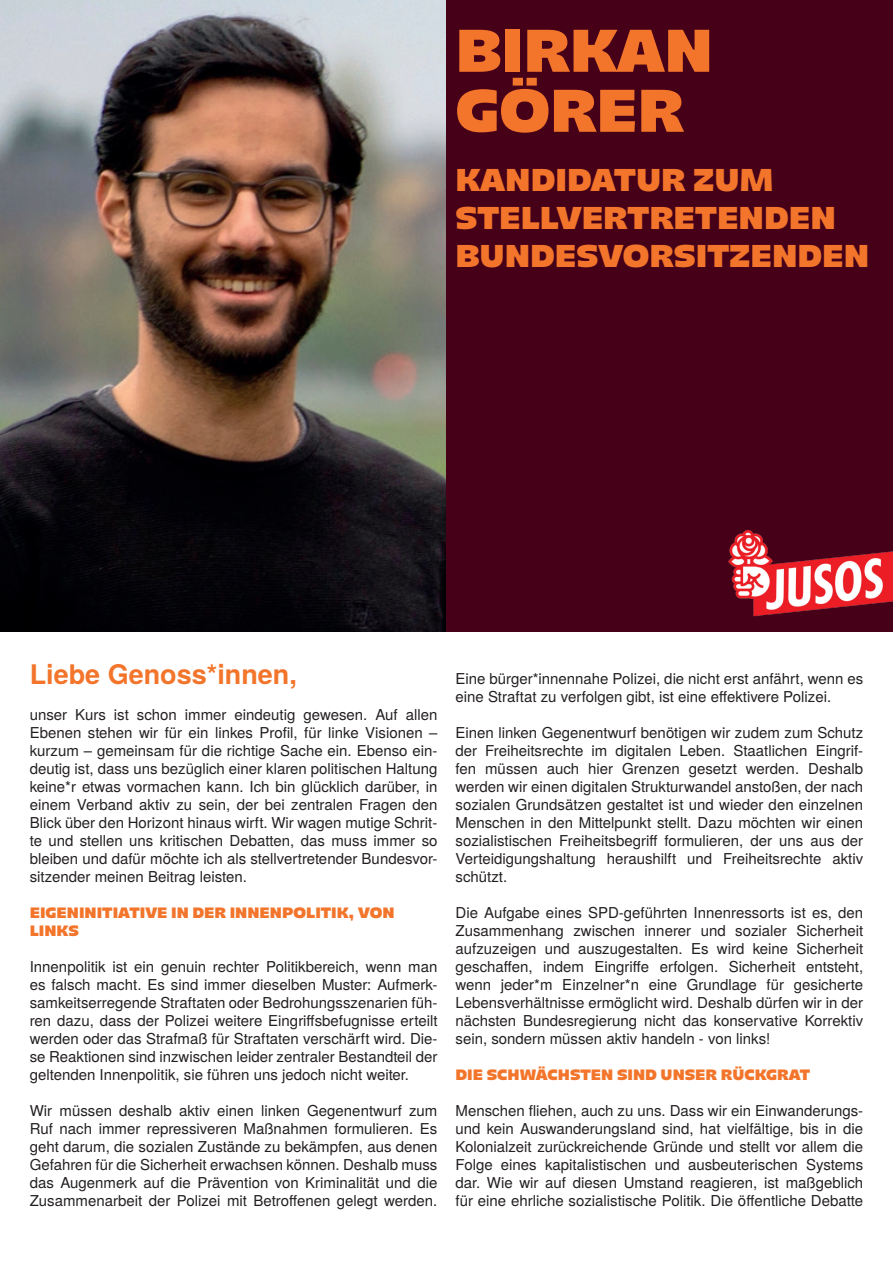
<style>
.page{position:relative;width:893px;height:1263px;background:#fff}
.page>*{position:absolute;margin:0;border:0;box-sizing:border-box;transform-origin:0 0}
.t1{font:60px/60px "Majoris";color:#f3752b}
.t2{font:31.5px/37.8px "Majoris";color:#f3752b}
.t3{font:700 27px "Te X Gyre Heros";color:#f3752b}
.t4{font:15px/18px "Te X Gyre Heros";color:#231f20;text-align:justify}
.t5{font:15px/18px "Majoris";color:#f3752b}
</style>
<div class="page">
<img style="left:0;top:1px;width:446px;height:630px">
<div style="left:446px;top:0;width:447px;height:631px;background:#460017"></div>
<img style="left:728px;top:530px;width:165px;height:87px">
<h1 class="t1" style="left:455px;top:19px;width:259px">BIRKAN<br>GÖRER</h1>
<h2 class="t2" style="left:455px;top:161px;width:415px">KANDIDATUR ZUM<br>STELLVERTRETENDEN<br>BUNDESVORSITZENDEN</h2>
<h3 class="t3" style="left:30px;top:654px;width:269px">Liebe Genoss*innen,</h3>
<p class="t4" style="left:30px;top:705px;width:409px">unser Kurs ist schon immer eindeutig gewesen. Auf allen Ebenen stehen wir für ein linkes Profil, für linke Visionen – kurzum – gemeinsam für die richtige Sache ein. Ebenso ein&shy;deutig ist, dass uns bezüglich einer klaren politischen Haltung keine*r etwas vormachen kann. Ich bin glücklich darüber, in einem Verband aktiv zu sein, der bei zentralen Fragen den Blick über den Horizont hinaus wirft. Wir wagen mutige Schrit&shy;te und stellen uns kritischen Debatten, das muss immer so bleiben und dafür möchte ich als stellvertretender Bundesvor&shy;sitzender meinen Beitrag leisten.</p>
<p class="t5" style="left:30px;top:903px;width:366px">EIGENINITIATIVE IN DER INNENPOLITIK, VON<br>LINKS</p>
<p class="t4" style="left:30px;top:957px;width:409px">Innenpolitik ist ein genuin rechter Politikbereich, wenn man es falsch macht. Es sind immer dieselben Muster: Aufmerk&shy;samkeitserregende Straftaten oder Bedrohungsszenarien füh&shy;ren dazu, dass der Polizei weitere Eingriffsbefugnisse erteilt werden oder das Strafmaß für Straftaten verschärft wird. Die&shy;se Reaktionen sind inzwischen leider zentraler Bestandteil der geltenden Innenpolitik, sie führen uns jedoch nicht weiter.</p>
<p class="t4" style="left:30px;top:1101px;width:409px">Wir müssen deshalb aktiv einen linken Gegenentwurf zum Ruf nach immer repressiveren Maßnahmen formulieren. Es geht darum, die sozialen Zustände zu bekämpfen, aus denen Gefahren für die Sicherheit erwachsen können. Deshalb muss das Augenmerk auf die Prävention von Kriminalität und die Zusammenarbeit der Polizei mit Betroffenen gelegt werden.</p>
<p class="t4" style="left:455px;top:669px;width:409px">Eine bürger*innennahe Polizei, die nicht erst anfährt, wenn es eine Straftat zu verfolgen gibt, ist eine effektivere Polizei.</p>
<p class="t4" style="left:455px;top:723px;width:409px">Einen linken Gegenentwurf benötigen wir zudem zum Schutz der Freiheitsrechte im digitalen Leben. Staatlichen Eingrif&shy;fen müssen auch hier Grenzen gesetzt werden. Deshalb werden wir einen digitalen Strukturwandel anstoßen, der nach sozialen Grundsätzen gestaltet ist und wieder den einzelnen Menschen in den Mittelpunkt stellt. Dazu möchten wir einen sozialistischen Freiheitsbegriff formulieren, der uns aus der Verteidigungshaltung heraushilft und Freiheitsrechte aktiv schützt.</p>
<p class="t4" style="left:455px;top:903px;width:409px">Die Aufgabe eines SPD-geführten Innenressorts ist es, den Zusammenhang zwischen innerer und sozialer Sicherheit aufzuzeigen und auszugestalten. Es wird keine Sicherheit geschaffen, indem Eingriffe erfolgen. Sicherheit entsteht, wenn jeder*m Einzelner*n eine Grundlage für gesicherte Lebensverhältnisse ermöglicht wird. Deshalb dürfen wir in der nächsten Bundesregierung nicht das konservative Korrektiv sein, sondern müssen aktiv handeln - von links!</p>
<p class="t5" style="left:455px;top:1065px;width:356px">DIE SCHWÄCHSTEN SIND UNSER RÜCKGRAT</p>
<p class="t4" style="left:455px;top:1101px;width:409px">Menschen fliehen, auch zu uns. Dass wir ein Einwanderungs&shy;und kein Auswanderungsland sind, hat vielfältige, bis in die Kolonialzeit zurückreichende Gründe und stellt vor allem die Folge eines kapitalistischen und ausbeuterischen Systems dar. Wie wir auf diesen Umstand reagieren, ist maßgeblich für eine ehrliche sozialistische Politik. Die öffentliche Debatte</p>
</div>
